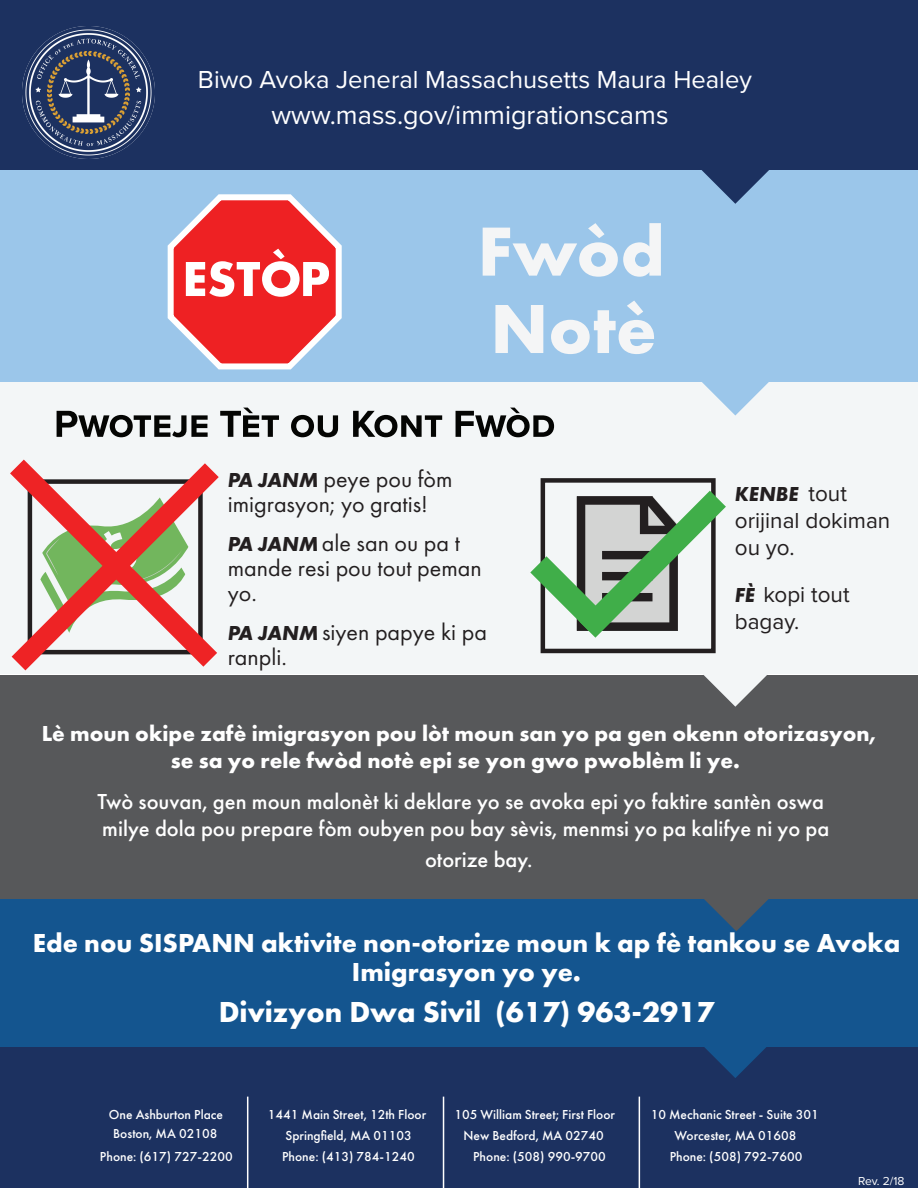
<style>
.page{position:relative;width:918px;height:1188px;background:#fff}
.page>*{position:absolute;margin:0;border:0;box-sizing:border-box;transform-origin:0 0}
.t1{font:700 72px "Futura PT";color:#f4f5f6}
.t2{font:700 51px "Futura PT";letter-spacing:-.005em;color:#fff}
.t3{font:700 30px "Futura PT";color:#fff}
.t4{font:700 27px/28.8px "Futura PT";color:#fff;text-align:center}
.t5{font:27px "Proxima Nova";color:#fff}
.t6{font:25.5px "Proxima Nova";color:#fff}
.t7{font:24px/25.2px "Futura PT";color:#231f20}
.t8{font:500 22.5px/27px "Futura PT";color:#fff}
.t9{font:700 22.5px/27px "Futura PT";color:#fff;text-align:center}
.t10{font:22.5px/27px "Proxima Nova";color:#231f20}
.t11{font:italic 700 21px "Futura PT";color:#231f20}
.t12{font:500 13.5px/20.7px "Futura PT";color:#fff;text-align:center}
.t13{font:12px "Proxima Nova";color:#fff}
.s1{font-weight:700;font-style:italic;font-size:21px}
.s2{font-family:"Proxima Nova";font-weight:400;font-style:normal;font-size:22.5px}
.s3{font-family:"Futura PT";font-weight:700;font-style:italic;font-size:21px}
</style>
<div class="page">
<div style="left:0;top:1046px;width:918px;height:142px;background:#1c3160"></div>
<div style="left:0;top:867px;width:918px;height:180px;background:#14558f"></div>
<svg style="left:704px;top:1047px;width:62px;height:31px"></svg>
<div style="left:1px;top:675px;width:917px;height:224px;background:#57585a"></div>
<svg style="left:704px;top:899px;width:65px;height:32px"></svg>
<div style="left:0;top:382px;width:918px;height:291px;background:#f3f6f7"></div>
<div style="left:0;top:170px;width:918px;height:212px;background:#9bc6ea"></div>
<svg style="left:678px;top:382px;width:115px;height:34px"></svg>
<div style="left:0;top:0;width:918px;height:170px;background:#1c3160"></div>
<svg style="left:701px;top:170px;width:68px;height:34px"></svg>
<hr style="left:639px;top:1097px;width:1px;height:91px;background:#fff">
<hr style="left:247px;top:1097px;width:1px;height:91px;background:#fff">
<hr style="left:443px;top:1097px;width:1px;height:91px;background:#fff">
<svg style="left:167px;top:194px;width:175px;height:176px"></svg>
<svg style="left:0;top:443px;width:239px;height:248px"></svg>
<svg style="left:57px;top:408px;width:497px;height:29px"></svg>
<svg style="left:506px;top:467px;width:287px;height:240px"></svg>
<img style="left:23px;top:26px;width:132px;height:132px">
<h3 class="t6" style="left:198px;top:60px;width:555px">Biwo Avoka Jeneral Massachusetts Maura Healey</h3>
<h3 class="t5" style="left:271px;top:95px;width:399px">www.mass.gov/immigrationscams</h3>
<h2 class="t2" style="left:182px;top:246px;width:149px">ESTÒP</h2>
<h1 class="t1" style="left:478px;top:205px;width:189px">Fwòd</h1>
<h1 class="t1" style="left:490px;top:283px;width:168px">Notè</h1>
<h3 class="t7" style="left:228px;top:466px;width:226px"><span class="s1">PA JANM</span> peye pou fòm imigrasyon; yo gratis!</h3>
<h3 class="t7" style="left:228px;top:530px;width:255px"><span class="s1">PA JANM</span> ale san ou pa t mande resi pou tout peman yo.</h3>
<h3 class="t7" style="left:228px;top:619px;width:261px"><span class="s1">PA JANM</span> siyen papye ki pa ranpli.</h3>
<h3 class="t11" style="left:735px;top:481px;width:114px">KENBE <span class="s2">tout</span></h3>
<h3 class="t10" style="left:735px;top:506px;width:157px">orijinal dokiman ou yo.</h3>
<h3 class="t10" style="left:735px;top:580px;width:116px"><span class="s3">FÈ</span> kopi tout bagay.</h3>
<h3 class="t9" style="left:42px;top:720px;width:836px">Lè moun okipe zafè imigrasyon pou lòt moun san yo pa gen okenn otorizasyon, se sa yo rele fwòd notè epi se yon gwo pwoblèm li ye.</h3>
<h3 class="t8" style="left:98px;top:788px;width:733px">Twò souvan, gen moun malonèt ki deklare yo se avoka epi yo faktire santèn oswa milye dola pou prepare fòm oubyen pou bay sèvis, menmsi yo pa kalifye ni yo pa</h3>
<h3 class="t8" style="left:425px;top:846px;width:109px">otorize bay.</h3>
<h3 class="t4" style="left:33px;top:928px;width:869px">Ede nou SISPANN aktivite non-otorize moun k ap fè tankou se Avoka<br>Imigrasyon yo ye.</h3>
<h3 class="t3" style="left:219px;top:993px;width:497px">Divizyon Dwa Sivil (617) 963-2917</h3>
<p class="t12" style="left:109px;top:1105px;width:116px;line-height:19px">One Ashburton Place<br>Boston, MA 02108</p>
<p class="t12" style="left:100px;top:1146px;width:134px">Phone: (617) 727-2200</p>
<p class="t12" style="left:268px;top:1104px;width:160px">1441 Main Street, 12th Floor<br>Springfield, MA 01103<br>Phone: (413) 784-1240</p>
<p class="t12" style="left:454px;top:1104px;width:162px">105 William Street; First Floor</p>
<p class="t12" style="left:464px;top:1126px;width:142px">New Bedford, MA 02740</p>
<p class="t12" style="left:473px;top:1146px;width:134px">Phone: (508) 990-9700</p>
<p class="t12" style="left:651px;top:1104px;width:170px">10 Mechanic Street - Suite 301<br>Worcester, MA 01608<br>Phone: (508) 792-7600</p>
<p class="t13" style="left:858px;top:1172px;width:48px">Rev. 2/18</p>
</div>
